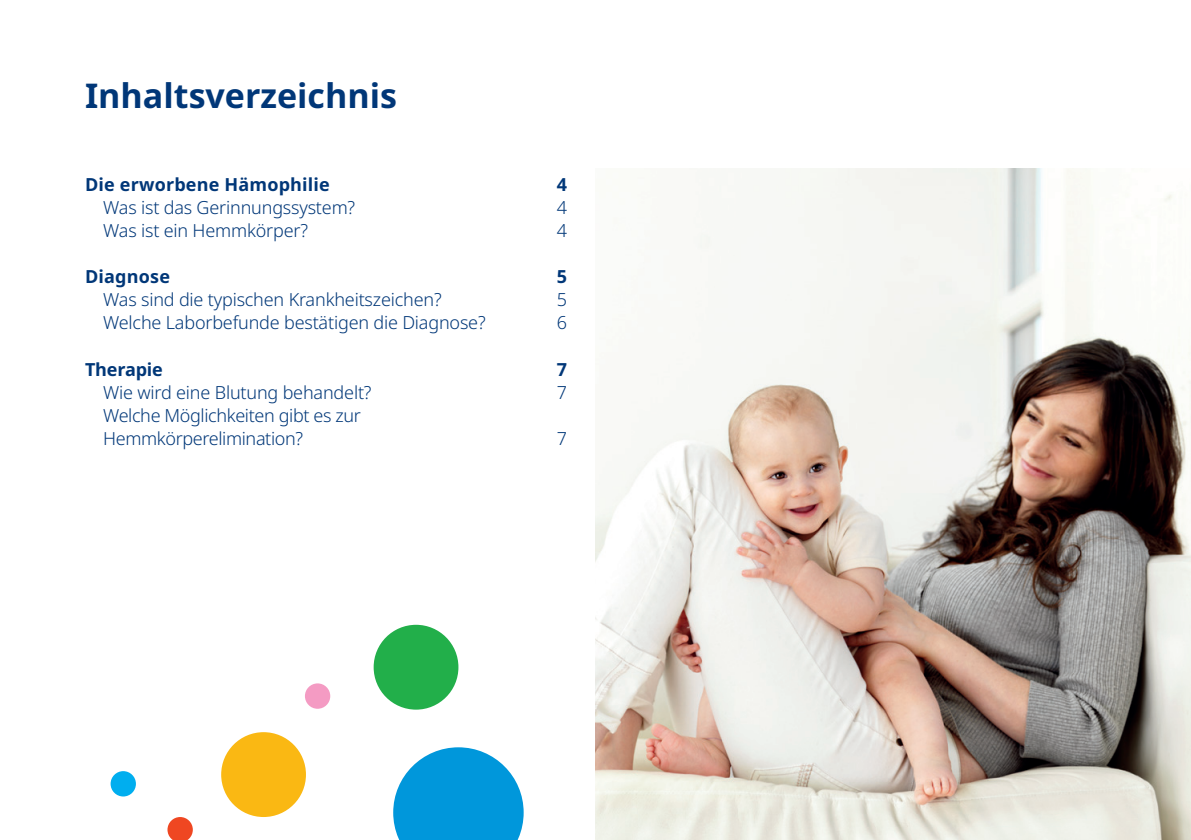
<style>
.page{position:relative;width:1191px;height:840px;background:#fff}
.page>*{position:absolute;margin:0;border:0;box-sizing:border-box;transform-origin:0 0}
.t1{font:700 34px "Apis";color:#013778}
.t2{font:300 18px/23px "Apis";letter-spacing:-.01em;color:#013778}
.t3{font:700 18px "Apis";letter-spacing:.01em;color:#013778}
.t4{font:700 18px "Apis";letter-spacing:-.01em;color:#013778}
</style>
<div class="page">
<img style="left:595px;top:168px;width:596px;height:671px">
<svg style="left:393px;top:747px;width:130px;height:92px"></svg>
<svg style="left:167px;top:817px;width:26px;height:22px"></svg>
<div style="left:111px;top:770px;width:25px;height:26px;background:#00aeef;border-radius:50%"></div>
<div style="left:305px;top:683px;width:25px;height:25px;background:#f49bc3;border-radius:50%"></div>
<div style="left:221px;top:731px;width:85px;height:85px;background:#fab813;border-radius:50%"></div>
<div style="left:374px;top:624px;width:84px;height:85px;background:#22af4a;border-radius:50%"></div>
<h1 class="t1" style="left:85px;top:72px;width:313px">Inhaltsverzeichnis</h1>
<p class="t3" style="left:85px;top:172px;width:246px">Die erworbene Hämophilie</p>
<p class="t3" style="left:557px;top:172px;width:12px">4</p>
<p class="t2" style="left:103px;top:197px;width:253px">Was ist das Gerinnungssystem?</p>
<p class="t2" style="left:557px;top:197px;width:12px">4</p>
<p class="t2" style="left:103px;top:220px;width:206px">Was ist ein Hemmkörper?</p>
<p class="t2" style="left:557px;top:220px;width:12px">4</p>
<p class="t3" style="left:85px;top:264px;width:86px">Diagnose</p>
<p class="t3" style="left:557px;top:264px;width:12px">5</p>
<p class="t2" style="left:103px;top:289px;width:340px">Was sind die typischen Krankheitszeichen?</p>
<p class="t2" style="left:557px;top:289px;width:12px">5</p>
<p class="t2" style="left:103px;top:312px;width:384px">Welche Laborbefunde bestätigen die Diagnose?</p>
<p class="t2" style="left:557px;top:312px;width:12px">6</p>
<p class="t4" style="left:85px;top:356px;width:79px">Therapie</p>
<p class="t3" style="left:557px;top:356px;width:12px">7</p>
<p class="t2" style="left:103px;top:381px;width:270px">Wie wird eine Blutung behandelt?</p>
<p class="t2" style="left:557px;top:381px;width:12px">7</p>
<p class="t2" style="left:103px;top:404px;width:259px">Welche Möglichkeiten gibt es zur<br>Hemmkörperelimination?</p>
<p class="t2" style="left:557px;top:427px;width:12px">7</p>
</div>
